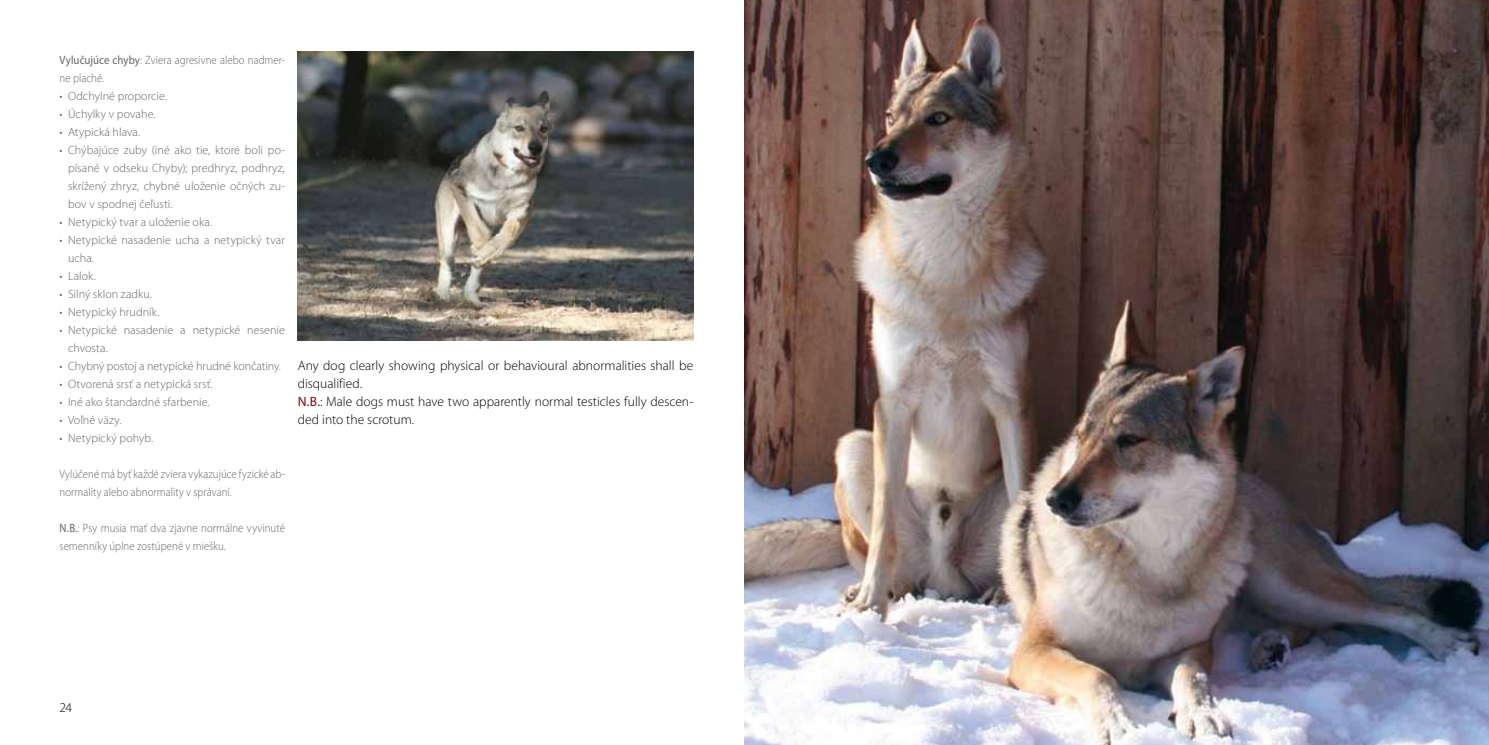
<style>
.page{position:relative;width:1489px;height:745px;background:#fff}
.page>*{position:absolute;margin:0;border:0;box-sizing:border-box;transform-origin:0 0}
.t1{font:300 13.5px/18px "Myriad Pro";color:#000}
.t2{font:300 12px/18px "Myriad Pro";letter-spacing:.005em;color:#646567}
.t3{font:300 12px/18px "Myriad Pro";letter-spacing:.005em;color:#646567;scale:.9 1}
.s1{font-weight:400}
.s2{font-weight:400;color:#710e10}
</style>
<div class="page">
<img style="left:298px;top:51px;width:395px;height:289px">
<img style="left:744px;top:0;width:744px;height:744px">
<p class="t3" style="left:60px;top:50px;width:252px"><span class="s1">Vylučujúce chyby</span>: Zviera agresívne alebo nadmer&shy;ne plaché.</p>
<p class="t2" style="left:60px;top:86px;width:109px">• Odchylné proporcie.</p>
<p class="t2" style="left:60px;top:104px;width:97px">• Úchylky v povahe.</p>
<p class="t2" style="left:60px;top:122px;width:82px">• Atypická hlava.</p>
<p class="t2" style="left:68px;top:140px;width:218px;text-align:justify;text-indent:-9px">• Chýbajúce zuby (iné ako tie, ktoré boli po&shy;písané v odseku Chyby); predhryz, podhryz, skrížený zhryz, chybné uloženie očných zu&shy;bov v spodnej čeľusti.</p>
<p class="t2" style="left:60px;top:212px;width:154px">• Netypický tvar a uloženie oka.</p>
<p class="t2" style="left:68px;top:230px;width:218px;text-indent:-9px">• Netypické nasadenie ucha a netypický tvar ucha.</p>
<p class="t2" style="left:60px;top:266px;width:38px">• Lalok.</p>
<p class="t2" style="left:60px;top:284px;width:94px">• Silný sklon zadku.</p>
<p class="t2" style="left:60px;top:302px;width:101px">• Netypický hrudník.</p>
<p class="t2" style="left:68px;top:320px;width:218px;text-indent:-9px">• Netypické nasadenie a netypické nesenie chvosta.</p>
<p class="t2" style="left:60px;top:356px;width:223px">• Chybný postoj a netypické hrudné končatiny.</p>
<p class="t2" style="left:60px;top:374px;width:155px">• Otvorená srsť a netypická srsť.</p>
<p class="t2" style="left:60px;top:392px;width:152px">• Iné ako štandardné sfarbenie.</p>
<p class="t2" style="left:60px;top:410px;width:63px">• Voľné väzy.</p>
<p class="t2" style="left:60px;top:428px;width:95px">• Netypický pohyb.</p>
<p class="t3" style="left:60px;top:464px;width:252px">Vylúčené má byť každé zviera vykazujúce fyzické ab&shy;normality alebo abnormality v správaní.</p>
<p class="t3" style="left:60px;top:518px;width:252px"><span class="s1">N.B.</span>: Psy musia mať dva zjavne normálne vyvinuté semenníky úplne zostúpené v miešku.</p>
<p class="t1" style="left:298px;top:356px;width:397px">Any dog clearly showing physical or behavioural abnormalities shall be disqualified.<br><span class="s2">N.B.</span>: Male dogs must have two apparently normal testicles fully descen&shy;ded into the scrotum.</p>
<p class="t1" style="left:60px;top:698px;width:14px">24</p>
</div>
